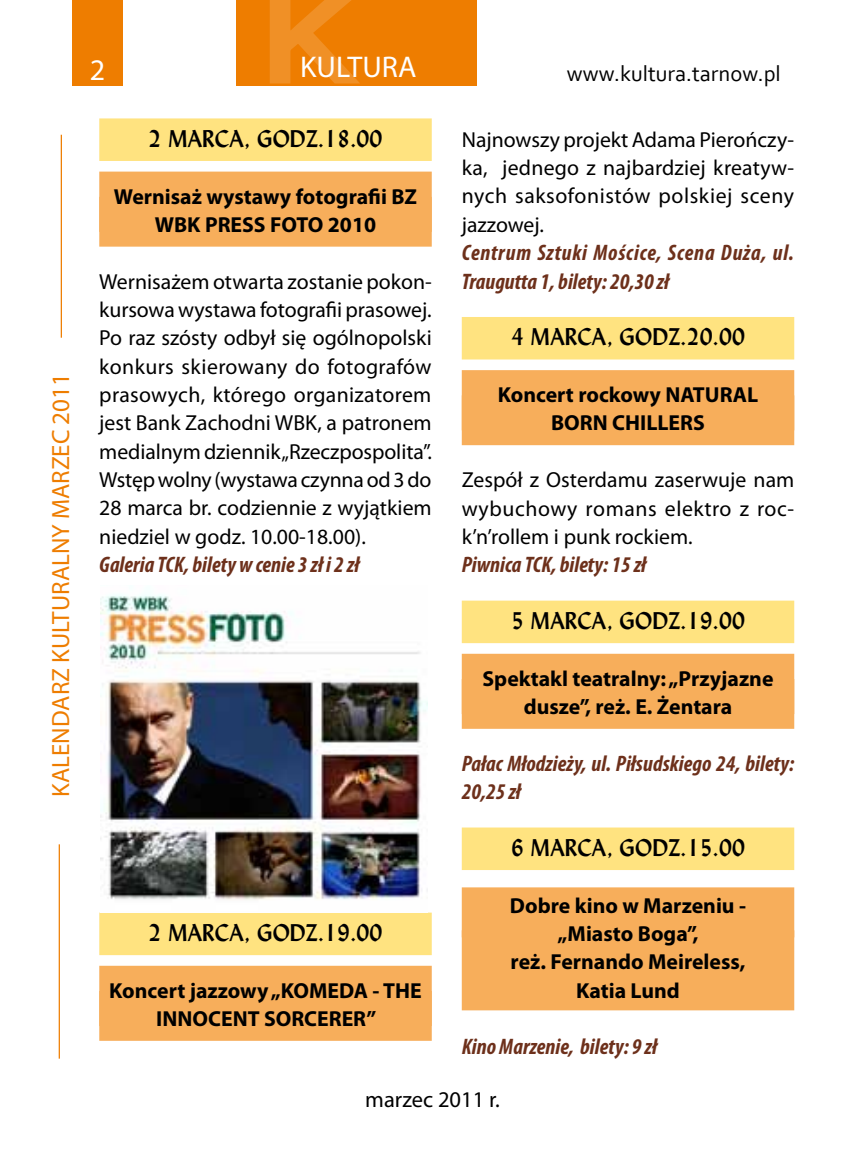
<style>
.page{position:relative;width:851px;height:1170px;background:#fff}
.page>*{position:absolute;margin:0;border:0;box-sizing:border-box;transform-origin:0 0}
.t1{font:30px "Myriad Pro";color:#fff}
.t2{font:25px "Myriad Pro";color:#ee7d00}
.t3{font:italic 700 condensed 22.5px/28.2px "Myriad Pro";color:#6d301b}
.t4{font:700 22.5px "Lydian PL";color:#000}
.t5{font:italic 700 condensed 22.5px/28.2px "Myriad Pro";letter-spacing:.03em;color:#6d301b}
.t6{font:22.5px "Corbel";color:#000}
.t7{font:22.5px "Myriad Pro";color:#000}
.t8{font:21.75px/28.2px "Myriad Pro";color:#000;text-align:justify}
.t9{font:700 21.75px/28.2px "Myriad Pro";color:#000;text-align:center}
</style>
<div class="page">
<div style="left:72px;top:0;width:51px;height:85px;background:#ee7d00"></div>
<div style="left:236px;top:0;width:240px;height:85px;background:#ee7d00"></div>
<svg style="left:267px;top:0;width:164px;height:86px"></svg>
<hr style="left:61px;top:135px;width:1px;height:203px;background:#ee7d00">
<hr style="left:59px;top:844px;width:1px;height:214px;background:#ee7d00">
<div style="left:99px;top:118px;width:332px;height:43px;background:#ffe380"></div>
<div style="left:99px;top:171px;width:332px;height:75px;background:#f7ae5b"></div>
<div style="left:99px;top:912px;width:332px;height:43px;background:#ffe380"></div>
<div style="left:99px;top:965px;width:332px;height:75px;background:#f7ae5b"></div>
<div style="left:461px;top:317px;width:333px;height:42px;background:#ffe380"></div>
<div style="left:461px;top:370px;width:333px;height:75px;background:#f7ae5b"></div>
<div style="left:461px;top:600px;width:333px;height:43px;background:#ffe380"></div>
<div style="left:461px;top:653px;width:333px;height:75px;background:#f7ae5b"></div>
<div style="left:461px;top:827px;width:333px;height:43px;background:#ffe380"></div>
<div style="left:461px;top:887px;width:333px;height:50px;background:#f7ae5b"></div>
<div style="left:461px;top:930px;width:333px;height:80px;background:#f7ae5b"></div>
<img style="left:100px;top:594px;width:328px;height:306px">
<p class="t2" style="left:45px;top:796px;width:425px;rotate:-90deg">KALENDARZ KULTURALNY MARZEC 2011</p>
<h1 class="t1" style="left:90px;top:51px;width:17px">2</h1>
<h1 class="t1" style="left:300px;top:48px;width:118px">KULTURA</h1>
<p class="t6" style="left:566px;top:59px;width:215px">www.kultura.tarnow.pl</p>
<p class="t4" style="left:149px;top:124px;width:235px">2 MARCA, GODZ.18.00</p>
<p class="t9" style="left:114px;top:181px;width:304px">Wernisaż wystawy fotografii BZ<br>WBK PRESS FOTO 2010</p>
<p class="t8" style="left:99px;top:267px;width:334px">Wernisażem otwarta zostanie pokon&shy;kursowa wystawa fotografii prasowej.<br>Po raz szósty odbył się ogólnopolski konkurs skierowany do fotografów prasowych, którego organizatorem jest Bank Zachodni WBK, a patronem medialnym dziennik „Rzeczpospolita”.<br>Wstęp wolny (wystawa czynna od 3 do 28 marca br. codziennie z wyjątkiem niedziel w godz. 10.00-18.00).</p>
<p class="t3" style="left:99px;top:550px;width:261px">Galeria TCK, bilety w cenie 3 zł i 2 zł</p>
<p class="t4" style="left:149px;top:917px;width:235px">2 MARCA, GODZ.19.00</p>
<p class="t9" style="left:109px;top:975px;width:314px">Koncert jazzowy „KOMEDA - THE<br>INNOCENT SORCERER”</p>
<p class="t8" style="left:461px;top:125px;width:334px">Najnowszy projekt Adama Pierończy&shy;ka, jednego z najbardziej kreatyw&shy;nych saksofonistów polskiej sceny jazzowej.</p>
<p class="t5" style="left:461px;top:238px;width:333px">Centrum Sztuki Mościce, Scena Duża, ul.<br>Traugutta 1, bilety: 20,30 zł</p>
<p class="t4" style="left:511px;top:322px;width:235px">4 MARCA, GODZ.20.00</p>
<p class="t9" style="left:497px;top:380px;width:262px">Koncert rockowy NATURAL<br>BORN CHILLERS</p>
<p class="t8" style="left:461px;top:465px;width:334px">Zespół z Osterdamu zaserwuje nam wybuchowy romans elektro z roc&shy;k’n’rollem i punk rockiem.</p>
<p class="t3" style="left:461px;top:550px;width:186px">Piwnica TCK, bilety: 15 zł</p>
<p class="t4" style="left:511px;top:606px;width:235px">5 MARCA, GODZ.19.00</p>
<p class="t9" style="left:482px;top:663px;width:292px">Spektakl teatralny: „Przyjazne dusze”, reż. E. Żentara</p>
<p class="t3" style="left:461px;top:748px;width:334px">Pałac Młodzieży, ul. Piłsudskiego 24, bilety:<br>20,25 zł</p>
<p class="t4" style="left:511px;top:832px;width:235px">6 MARCA, GODZ.15.00</p>
<p class="t9" style="left:510px;top:890px;width:237px">Dobre kino w Marzeniu - „Miasto Boga”,<br>reż. Fernando Meireless,<br>Katia Lund</p>
<p class="t3" style="left:461px;top:1032px;width:197px">Kino Marzenie, bilety: 9 zł</p>
<p class="t7" style="left:365px;top:1085px;width:136px">marzec 2011 r.</p>
</div>
